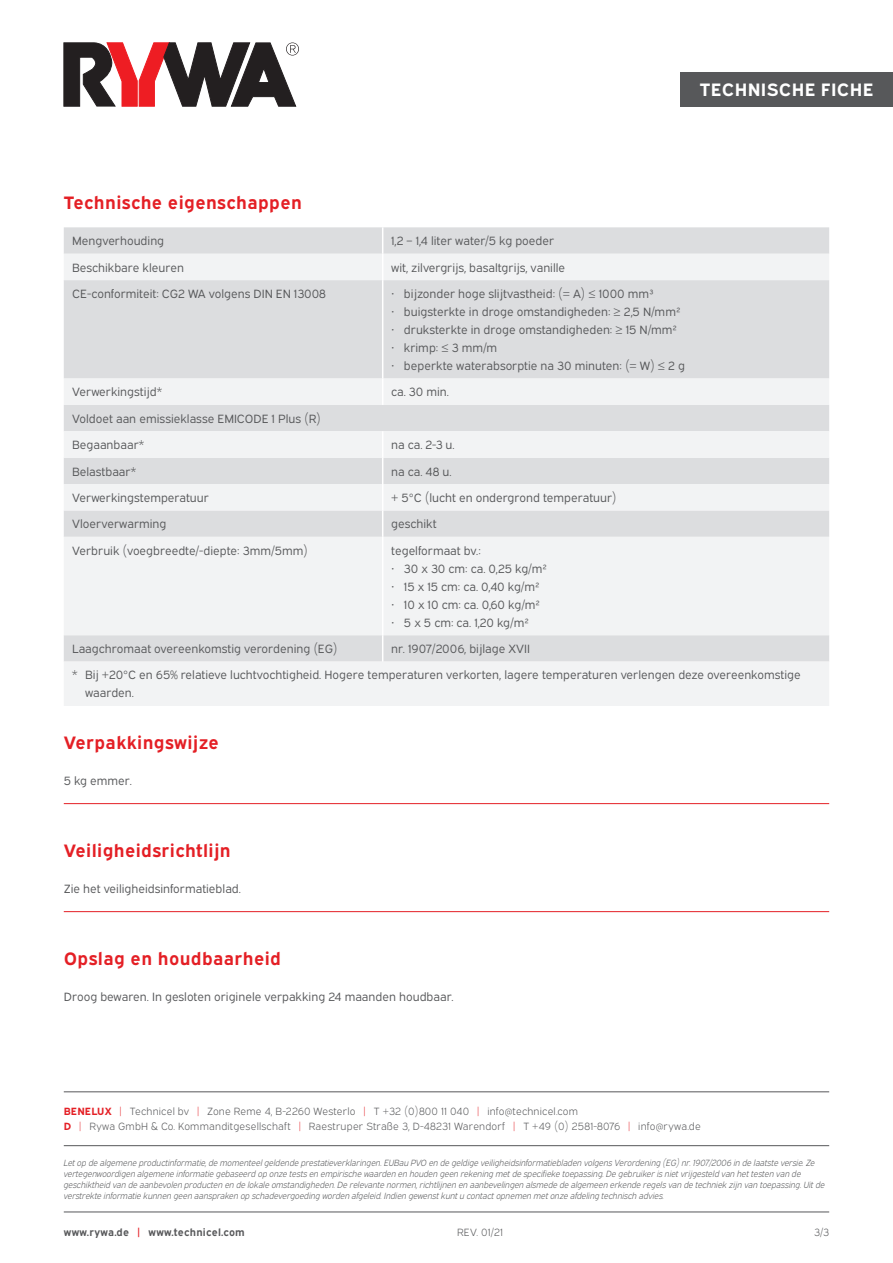
<style>
.page{position:relative;width:893px;height:1263px;background:#fff}
.page>*{position:absolute;margin:0;border:0;box-sizing:border-box;transform-origin:0 0}
.t1{font:700 18px "Expressway Rg";letter-spacing:.02em;color:#e41f25}
.t2{font:700 18px "Expressway Rg";letter-spacing:.02em;color:#fff}
.t3{font:12px/26.4px "Expressway Bk";color:#57585a}
.t4{font:10.5px/15px "Expressway Lt";letter-spacing:.02em;color:#57585a}
.t5{font:700 10.5px "Expressway Rg";letter-spacing:.02em;color:#57585a}
.t6{font:italic 9px/10.8px "Expressway Lt";color:#57585a}
.s1{font-family:"Expressway Rg";font-weight:700;color:#e41f25}
.s2{color:#e41f25}
</style>
<div class="page">
<hr style="left:64px;top:1145px;width:765px;height:1px;background:#57585a">
<hr style="left:64px;top:1212px;width:765px;height:1px;background:#57585a">
<hr style="left:64px;top:1091px;width:765px;height:1px;background:#57585a">
<svg style="left:64px;top:43px;width:235px;height:63px"></svg>
<div style="left:680px;top:72px;width:213px;height:34px;background:#57585a"></div>
<hr style="left:64px;top:803px;width:765px;height:1px;background:#e41f25">
<hr style="left:64px;top:911px;width:765px;height:1px;background:#e41f25">
<svg style="left:64px;top:227px;width:765px;height:27px;fill:#dcdddf"></svg>
<svg style="left:64px;top:254px;width:765px;height:452px;fill:#f2f3f4"></svg>
<svg style="left:382px;top:227px;width:1px;height:53px"></svg>
<hr style="left:382px;top:280px;width:1px;height:98px;background:#fff">
<svg style="left:382px;top:378px;width:1px;height:27px"></svg>
<svg style="left:382px;top:431px;width:1px;height:106px"></svg>
<hr style="left:382px;top:537px;width:1px;height:98px;background:#fff">
<svg style="left:382px;top:635px;width:1px;height:27px"></svg>
<h1 class="t2" style="left:700px;top:76px;width:175px">TECHNISCHE FICHE</h1>
<h1 class="t1" style="left:64px;top:189px;width:240px">Technische eigenschappen</h1>
<p class="t3" style="left:72px;top:227px;width:93px">Mengverhouding</p>
<p class="t3" style="left:391px;top:227px;width:165px">1,2 – 1,4 liter water/5 kg poeder</p>
<p class="t3" style="left:72px;top:253px;width:113px">Beschikbare kleuren</p>
<p class="t3" style="left:391px;top:253px;width:176px">wit, zilvergrijs, basaltgrijs, vanille</p>
<p class="t3" style="left:72px;top:279px;width:255px">CE-conformiteit: CG2 WA volgens DIN EN 13008</p>
<p class="t3" style="left:391px;top:279px;width:264px">• bijzonder hoge slijtvastheid: (= A) ≤ 1000 mm³</p>
<p class="t3" style="left:391px;top:297px;width:291px">• buigsterkte in droge omstandigheden: ≥ 2,5 N/mm²</p>
<p class="t3" style="left:391px;top:315px;width:287px">• druksterkte in droge omstandigheden: ≥ 15 N/mm²</p>
<p class="t3" style="left:391px;top:333px;width:108px">• krimp: ≤ 3 mm/m</p>
<p class="t3" style="left:391px;top:351px;width:295px">• beperkte waterabsorptie na 30 minuten: (= W) ≤ 2 g</p>
<p class="t3" style="left:72px;top:378px;width:91px">Verwerkingstijd*</p>
<p class="t3" style="left:391px;top:378px;width:59px">ca. 30 min.</p>
<p class="t3" style="left:72px;top:404px;width:250px">Voldoet aan emissieklasse EMICODE 1 Plus (R)<br>Begaanbaar*</p>
<p class="t3" style="left:391px;top:430px;width:65px">na ca. 2-3 u.</p>
<p class="t3" style="left:72px;top:457px;width:65px">Belastbaar*</p>
<p class="t3" style="left:391px;top:457px;width:62px">na ca. 48 u.</p>
<p class="t3" style="left:72px;top:483px;width:138px">Verwerkingstemperatuur</p>
<p class="t3" style="left:391px;top:483px;width:227px">+ 5°C (lucht en ondergrond temperatuur)</p>
<p class="t3" style="left:72px;top:510px;width:96px">Vloerverwarming</p>
<p class="t3" style="left:391px;top:510px;width:47px">geschikt</p>
<p class="t3" style="left:72px;top:536px;width:237px">Verbruik (voegbreedte/-diepte: 3mm/5mm)</p>
<p class="t3" style="left:391px;top:536px;width:91px">tegelformaat bv.:</p>
<p class="t3" style="left:391px;top:554px;width:157px">• 30 x 30 cm: ca. 0,25 kg/m²</p>
<p class="t3" style="left:391px;top:572px;width:150px">• 15 x 15 cm: ca. 0,40 kg/m²</p>
<p class="t3" style="left:391px;top:590px;width:150px">• 10 x 10 cm: ca. 0,60 kg/m²</p>
<p class="t3" style="left:391px;top:608px;width:139px">• 5 x 5 cm: ca. 1,20 kg/m²</p>
<p class="t3" style="left:72px;top:634px;width:267px">Laagchromaat overeenkomstig verordening (EG)</p>
<p class="t3" style="left:72px;top:634px;width:730px;text-indent:319px">nr. 1907/2006, bijlage XVII<br>* Bij +20°C en 65% relatieve luchtvochtigheid. Hogere temperaturen verkorten, lagere temperaturen verlengen deze overeenkomstige</p>
<p class="t3" style="left:85px;top:679px;width:50px">waarden.</p>
<h1 class="t1" style="left:64px;top:729px;width:157px">Verpakkingswijze</h1>
<p class="t3" style="left:64px;top:767px;width:70px">5 kg emmer.</p>
<h1 class="t1" style="left:64px;top:837px;width:168px">Veiligheidsrichtlijn</h1>
<p class="t3" style="left:64px;top:875px;width:179px">Zie het veiligheidsinformatieblad.</p>
<h1 class="t1" style="left:64px;top:945px;width:219px">Opslag en houdbaarheid</h1>
<p class="t3" style="left:64px;top:983px;width:391px">Droog bewaren. In gesloten originele verpakking 24 maanden houdbaar.</p>
<p class="t4" style="left:64px;top:1103px;width:638px"><span class="s1">BENELUX</span> <span class="s2">|</span> Technicel bv <span class="s2">|</span> Zone Reme 4, B-2260 Westerlo <span class="s2">|</span> T +32 (0)800 11 040 <span class="s2">|</span> info@technicel.com<br><span class="s1">D</span> <span class="s2">|</span> Rywa GmbH &amp; Co. Kommanditgesellschaft <span class="s2">|</span> Raestruper Straße 3, D-48231 Warendorf <span class="s2">|</span> T +49 (0) 2581-8076 <span class="s2">|</span> info@rywa.de</p>
<p class="t6" style="left:64px;top:1157px;width:763px">Let op de algemene productinformatie, de momenteel geldende prestatieverklaringen. EUBau PVO en de geldige veiligheidsinformatiebladen volgens Verordening (EG) nr. 1907/2006 in de laatste versie. Ze vertegenwoordigen algemene informatie gebaseerd op onze tests en empirische waarden en houden geen rekening met de specifieke toepassing. De gebruiker is niet vrijgesteld van het testen van de geschiktheid van de aanbevolen producten en de lokale omstandigheden. De relevante normen, richtlijnen en aanbevelingen alsmede de algemeen erkende regels van de techniek zijn van toepassing. Uit de verstrekte informatie kunnen geen aanspraken op schadevergoeding worden afgeleid. Indien gewenst kunt u contact opnemen met onze afdeling technisch advies.</p>
<p class="t5" style="left:64px;top:1223px;width:183px">www.rywa.de <span class="s2">|</span> www.technicel.com</p>
<p class="t4" style="left:457px;top:1223px;width:47px">REV. 01/21</p>
<p class="t4" style="left:814px;top:1223px;width:16px">3/3</p>
</div>
